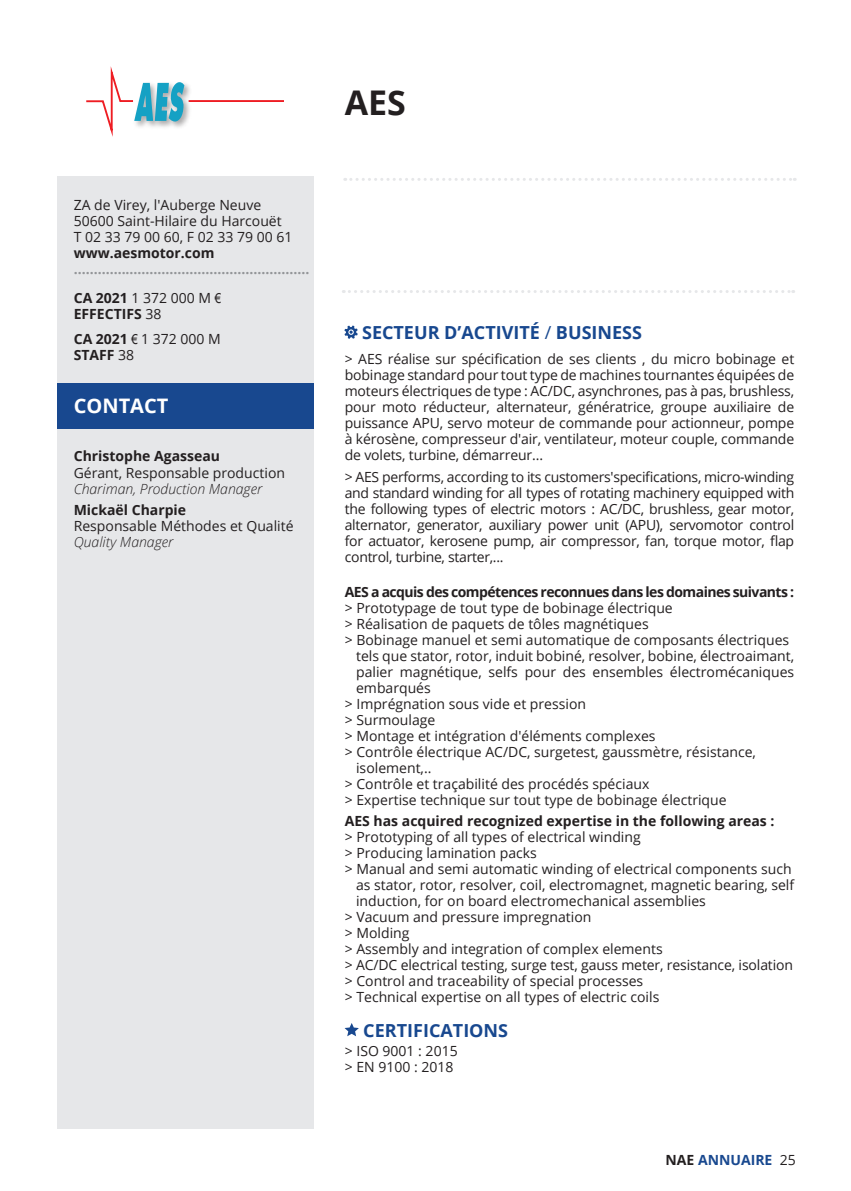
<style>
.page{position:relative;width:851px;height:1191px;background:#fff}
.page>*{position:absolute;margin:0;border:0;box-sizing:border-box;transform-origin:0 0}
.t1{font:700 34px "Open Sans";color:#231f20}
.t2{font:700 20px "Open Sans";color:#fff}
.t3{font:700 18px "Open Sans";color:#18488f}
.t4{font:14px/16px "Open Sans";color:#231f20;text-align:justify}
.t5{font:700 14px/25.6px "Open Sans";color:#231f20}
.t6{font:700 14px/28.6px "Open Sans";color:#939598}
.t7{font:700 14px "Open Sans";letter-spacing:-.04em;color:#231f20}
.t8{font:italic 300 14px "Open Sans";color:#231f20}
.t9{font:700 14px "Open Sans";color:#18488f}
.s1{color:#231f20}
.s2{font-weight:400;color:#231f20}
.s3{font-family:"Arial Narrow";font-weight:400;color:#231f20}
.s4{font-weight:400}
.s5{font-family:"Arial Narrow";font-weight:400}
</style>
<div class="page">
<svg style="left:345px;top:178px;width:450px;height:3px"></svg>
<div style="left:57px;top:176px;width:256px;height:952px;background:#e6e7e9"></div>
<svg style="left:345px;top:325px;width:12px;height:14px"></svg>
<svg style="left:345px;top:1023px;width:13px;height:13px"></svg>
<div style="left:57px;top:383px;width:256px;height:45px;background:#18488f"></div>
<img style="left:184px;top:83px;width:6px;height:42px">
<hr style="left:188px;top:100px;width:96px;height:2px;background:#ee1d23">
<svg style="left:86px;top:66px;width:98px;height:71px"></svg>
<svg style="left:343px;top:290px;width:450px;height:3px"></svg>
<p class="t4" style="left:74px;top:196px;width:220px;text-align:left">ZA de Virey, l'Auberge Neuve<br>50600 Saint-Hilaire du Harcouët<br>T 02 33 79 00 60, F 02 33 79 00 61</p>
<p class="t5" style="left:74px;top:240px;width:142px">www.aesmotor.com</p>
<p class="t6" style="left:74px;top:254px;width:237px">...........................................................<br><span class="s1">CA 2021</span> <span class="s2">1 372 000 M</span> <span class="s3">€</span></p>
<p class="t5" style="left:74px;top:300px;width:149px">EFFECTIFS <span class="s4">38<br></span>CA 2021 <span class="s5">€</span> <span class="s4">1 372 000 M</span></p>
<p class="t5" style="left:74px;top:342px;width:62px">STAFF <span class="s4">38</span></p>
<h2 class="t2" style="left:74px;top:392px;width:96px">CONTACT</h2>
<p class="t5" style="left:74px;top:443px;width:148px">Christophe Agasseau</p>
<p class="t4" style="left:74px;top:464px;width:213px">Gérant, Responsable production</p>
<p class="t8" style="left:74px;top:479px;width:190px">Chariman, Production Manager</p>
<p class="t5" style="left:74px;top:497px;width:114px">Mickaël Charpie</p>
<p class="t4" style="left:74px;top:518px;width:221px">Responsable Méthodes et Qualité</p>
<p class="t8" style="left:74px;top:532px;width:101px">Quality Manager</p>
<h1 class="t1" style="left:345px;top:79px;width:63px">AES</h1>
<p class="t3" style="left:362px;top:320px;width:281px">SECTEUR D’ACTIVITÉ <span class="s4">/</span> BUSINESS</p>
<p class="t4" style="left:345px;top:350px;width:451px">&gt; AES réalise sur spécification de ses clients , du micro bobinage et bobinage standard pour tout type de machines tournantes équipées de moteurs électriques de type : AC/DC, asynchrones, pas à pas, brushless, pour moto réducteur, alternateur, génératrice, groupe auxiliaire de puissance APU, servo moteur de commande pour actionneur, pompe à kérosène, compresseur d'air, ventilateur, moteur couple, commande de volets, turbine, démarreur...</p>
<p class="t4" style="left:345px;top:468px;width:451px">&gt; AES performs, according to its customers'specifications, micro-winding and standard winding for all types of rotating machinery equipped with the following types of electric motors : AC/DC, brushless, gear motor, alternator, generator, auxiliary power unit (APU), servomotor control for actuator, kerosene pump, air compressor, fan, torque motor, flap control, turbine, starter,...</p>
<p class="t7" style="left:345px;top:581px;width:451px">AES a acquis des compétences reconnues dans les domaines suivants :</p>
<p class="t4" style="left:345px;top:599px;width:329px">&gt; Prototypage de tout type de bobinage électrique</p>
<p class="t4" style="left:345px;top:615px;width:305px">&gt; Réalisation de paquets de tôles magnétiques</p>
<p class="t4" style="left:345px;top:631px;width:446px">&gt; Bobinage manuel et semi automatique de composants électriques</p>
<p class="t4" style="left:356px;top:647px;width:439px">tels que stator, rotor, induit bobiné, resolver, bobine, électroaimant,</p>
<p class="t4" style="left:356px;top:663px;width:439px">palier magnétique, selfs pour des ensembles électromécaniques</p>
<p class="t4" style="left:356px;top:679px;width:76px">embarqués</p>
<p class="t4" style="left:345px;top:695px;width:243px">&gt; Imprégnation sous vide et pression</p>
<p class="t4" style="left:345px;top:711px;width:92px">&gt; Surmoulage</p>
<p class="t4" style="left:345px;top:727px;width:312px">&gt; Montage et intégration d'éléments complexes</p>
<p class="t4" style="left:345px;top:743px;width:412px">&gt; Contrôle électrique AC/DC, surgetest, gaussmètre, résistance,</p>
<p class="t4" style="left:356px;top:759px;width:77px">isolement,..</p>
<p class="t4" style="left:345px;top:775px;width:306px">&gt; Contrôle et traçabilité des procédés spéciaux</p>
<p class="t4" style="left:345px;top:791px;width:383px">&gt; Expertise technique sur tout type de bobinage électrique</p>
<p class="t5" style="left:345px;top:808px;width:431px">AES has acquired recognized expertise in the following areas :</p>
<p class="t4" style="left:345px;top:829px;width:297px">&gt; Prototyping of all types of electrical winding</p>
<p class="t4" style="left:345px;top:845px;width:194px">&gt; Producing lamination packs</p>
<p class="t4" style="left:345px;top:861px;width:448px">&gt; Manual and semi automatic winding of electrical components such</p>
<p class="t4" style="left:356px;top:877px;width:439px">as stator, rotor, resolver, coil, electromagnet, magnetic bearing, self</p>
<p class="t4" style="left:356px;top:893px;width:351px">induction, for on board electromechanical assemblies</p>
<p class="t4" style="left:345px;top:909px;width:248px">&gt; Vacuum and pressure impregnation</p>
<p class="t4" style="left:345px;top:925px;width:66px">&gt; Molding</p>
<p class="t4" style="left:345px;top:941px;width:319px">&gt; Assembly and integration of complex elements</p>
<p class="t4" style="left:345px;top:957px;width:450px">&gt; AC/DC electrical testing, surge test, gauss meter, resistance, isolation</p>
<p class="t4" style="left:345px;top:973px;width:300px">&gt; Control and traceability of special processes</p>
<p class="t4" style="left:345px;top:989px;width:316px">&gt; Technical expertise on all types of electric coils</p>
<p class="t3" style="left:363px;top:1018px;width:146px">CERTIFICATIONS</p>
<p class="t4" style="left:345px;top:1042px;width:114px">&gt; ISO 9001 : 2015 &gt; EN 9100 : 2018</p>
<p class="t9" style="left:665px;top:1150px;width:132px"><span class="s1">NAE</span> ANNUAIRE <span class="s2">25</span></p>
</div>
